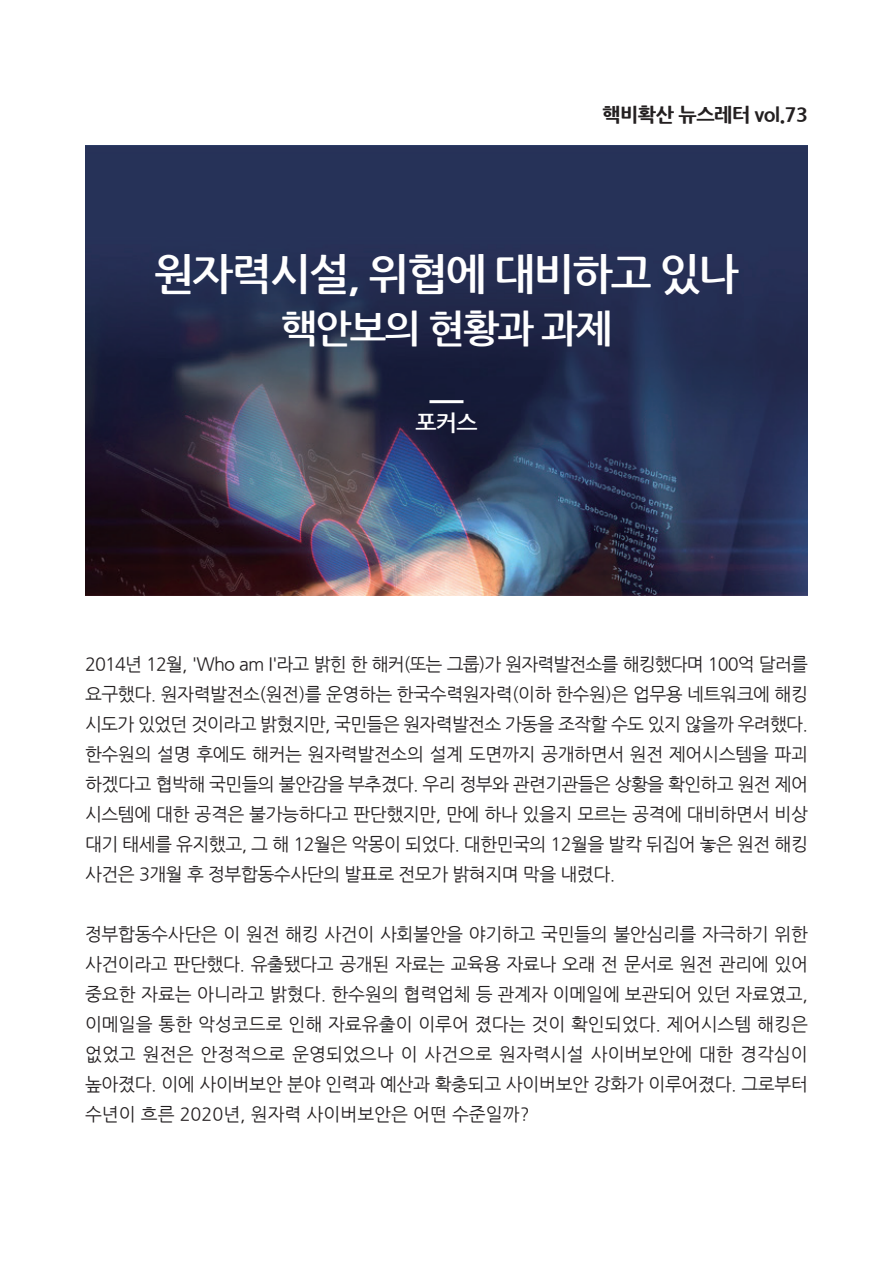
<style>
.page{position:relative;width:893px;height:1263px;background:#fff}
.page>*{position:absolute;margin:0;border:0;box-sizing:border-box;transform-origin:0 0}
.t1{font:700 43.5px "Nanum Gothic";letter-spacing:-.05em;color:#fff}
.t2{font:700 39px "Nanum Gothic";letter-spacing:-.05em;color:#fff}
.t3{font:700 22.5px "Nanum Gothic";color:#fff}
.t4{font:800 19.5px "Nanum Gothic";letter-spacing:-.025em;color:#231f20}
.t5{font:18px/30px "Nanum Gothic";letter-spacing:-.025em;color:#231f20;text-align:justify}
</style>
<div class="page">
<img style="left:85px;top:145px;width:723px;height:450px">
<hr style="left:429px;top:400px;width:34px;height:3px;background:#fff">
<p class="t4" style="left:602px;top:104px;width:207px">핵비확산 뉴스레터 vol.73</p>
<h1 class="t1" style="left:154px;top:253px;width:587px">원자력시설, 위협에 대비하고 있나</h1>
<h2 class="t2" style="left:280px;top:310px;width:334px">핵안보의 현황과 과제</h2>
<p class="t3" style="left:415px;top:412px;width:64px">포커스</p>
<p class="t5" style="left:85px;top:649px;width:724px">2014년 12월, 'Who am I'라고 밝힌 한 해커(또는 그룹)가 원자력발전소를 해킹했다며 100억 달러를 요구했다. 원자력발전소(원전)를 운영하는 한국수력원자력(이하 한수원)은 업무용 네트워크에 해킹 시도가 있었던 것이라고 밝혔지만, 국민들은 원자력발전소 가동을 조작할 수도 있지 않을까 우려했다. 한수원의 설명 후에도 해커는 원자력발전소의 설계 도면까지 공개하면서 원전 제어시스템을 파괴 하겠다고 협박해 국민들의 불안감을 부추겼다. 우리 정부와 관련기관들은 상황을 확인하고 원전 제어 시스템에 대한 공격은 불가능하다고 판단했지만, 만에 하나 있을지 모르는 공격에 대비하면서 비상 대기 태세를 유지했고, 그 해 12월은 악몽이 되었다. 대한민국의 12월을 발칵 뒤집어 놓은 원전 해킹 사건은 3개월 후 정부합동수사단의 발표로 전모가 밝혀지며 막을 내렸다.</p>
<p class="t5" style="left:85px;top:919px;width:724px">정부합동수사단은 이 원전 해킹 사건이 사회불안을 야기하고 국민들의 불안심리를 자극하기 위한 사건이라고 판단했다. 유출됐다고 공개된 자료는 교육용 자료나 오래 전 문서로 원전 관리에 있어 중요한 자료는 아니라고 밝혔다. 한수원의 협력업체 등 관계자 이메일에 보관되어 있던 자료였고, 이메일을 통한 악성코드로 인해 자료유출이 이루어 졌다는 것이 확인되었다. 제어시스템 해킹은 없었고 원전은 안정적으로 운영되었으나 이 사건으로 원자력시설 사이버보안에 대한 경각심이 높아졌다. 이에 사이버보안 분야 인력과 예산과 확충되고 사이버보안 강화가 이루어졌다. 그로부터 수년이 흐른 2020년, 원자력 사이버보안은 어떤 수준일까?</p>
</div>
